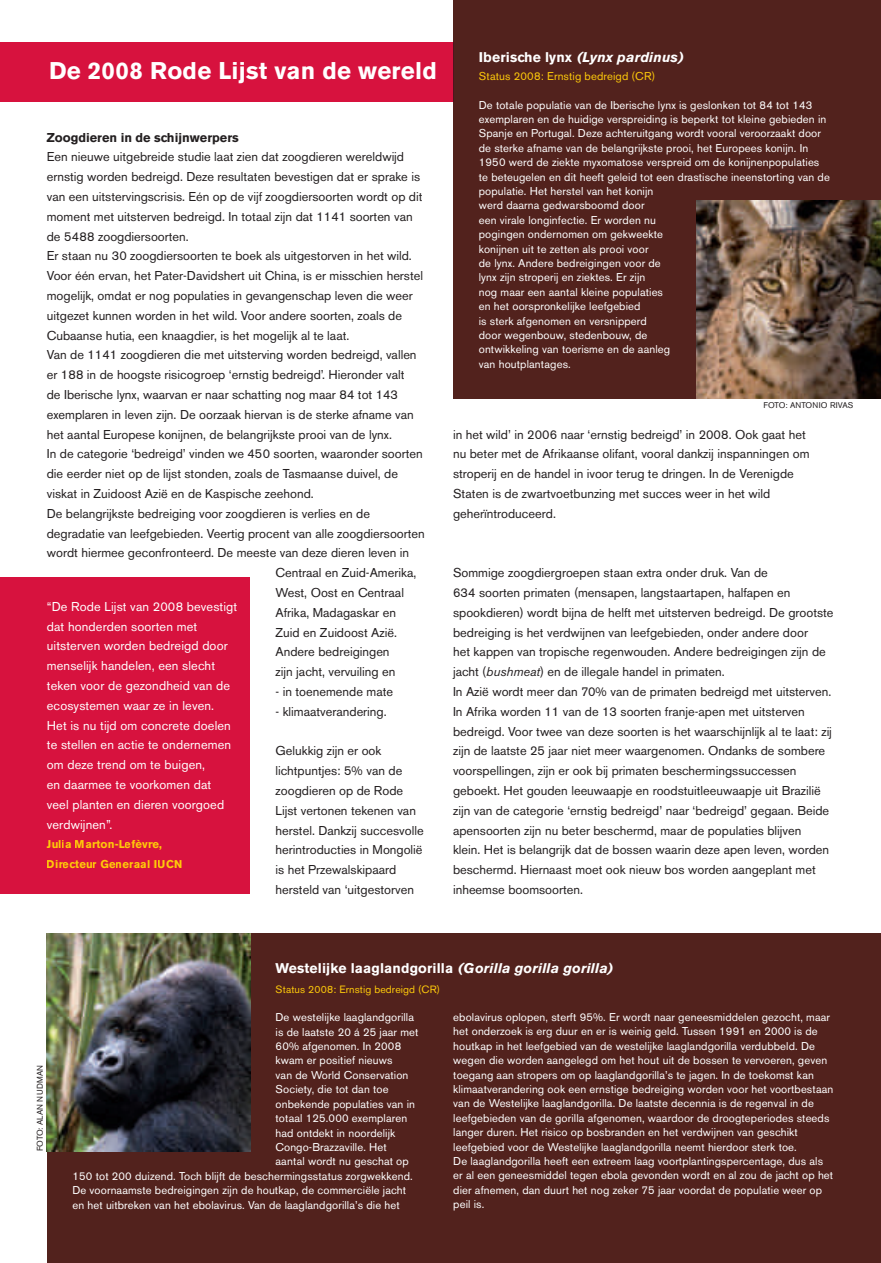
<style>
.page{position:relative;width:881px;height:1263px;background:#fff}
.page>*{position:absolute;margin:0;border:0;box-sizing:border-box;transform-origin:0 0}
.t1{font:700 24px "Akzidenz Grotesk BE";letter-spacing:.01em;color:#fff}
.t2{font:700 13.95px "Akzidenz Grotesk BE";letter-spacing:.01em;color:#fff}
.t3{font:italic 700 13.95px "Akzidenz Grotesk BE";letter-spacing:.01em;color:#fff}
.t4{font:12.75px/19.8px "Akzidenz Grotesk BE";color:#231f20}
.t5{font:12.75px/19.8px "Akzidenz Grotesk BE";letter-spacing:.01em;color:#fff}
.t6{font:700 12.75px "Akzidenz Grotesk BE";color:#231f20}
.t7{font:11.25px/14.4px "Akzidenz Grotesk BE";letter-spacing:.01em;color:#fff}
.t8{font:700 11.25px/19.8px "Akzidenz Grotesk BE";letter-spacing:.01em;color:#feca0a}
.t9{font:11.25px "Akzidenz Grotesk BE";letter-spacing:.01em;color:#feca0a}
.t10{font:10.5px "Akzidenz Grotesk BE";letter-spacing:.01em;color:#feca0a}
.t11{font:8.25px "Akzidenz Grotesk BE";letter-spacing:.01em;color:#231f20}
.s1{font-style:normal}
.s2{font-style:italic}
</style>
<div class="page">
<div style="left:0;top:43px;width:880px;height:59px;background:#d7123e"></div>
<div style="left:453px;top:0;width:427px;height:399px;background:#52221d"></div>
<img style="left:696px;top:201px;width:184px;height:198px">
<div style="left:47px;top:934px;width:833px;height:329px;background:#52221d"></div>
<div style="left:0;top:577px;width:250px;height:317px;background:#d7123e"></div>
<img style="left:47px;top:934px;width:203px;height:217px">
<hr style="left:453px;top:43px;width:1px;height:59px;background:#d7123e">
<h1 class="t1" style="left:49px;top:57px;width:389px">De 2008 Rode Lijst van de wereld</h1>
<p class="t6" style="left:47px;top:130px;width:193px">Zoogdieren in de schijnwerpers</p>
<p class="t4" style="left:47px;top:147px;width:358px">Een nieuwe uitgebreide studie laat zien dat zoogdieren wereldwijd</p>
<p class="t4" style="left:47px;top:167px;width:374px">ernstig worden bedreigd. Deze resultaten bevestigen dat er sprake is</p>
<p class="t4" style="left:47px;top:187px;width:377px">van een uitstervingscrisis. Eén op de vijf zoogdiersoorten wordt op dit</p>
<p class="t4" style="left:47px;top:206px;width:367px">moment met uitsterven bedreigd. In totaal zijn dat 1141 soorten van</p>
<p class="t4" style="left:47px;top:226px;width:143px">de 5488 zoogdiersoorten.</p>
<p class="t4" style="left:47px;top:246px;width:366px">Er staan nu 30 zoogdiersoorten te boek als uitgestorven in het wild.</p>
<p class="t4" style="left:47px;top:266px;width:377px">Voor één ervan, het Pater-Davidshert uit China, is er misschien herstel</p>
<p class="t4" style="left:47px;top:286px;width:367px">mogelijk, omdat er nog populaties in gevangenschap leven die weer</p>
<p class="t4" style="left:47px;top:305px;width:356px">uitgezet kunnen worden in het wild. Voor andere soorten, zoals de</p>
<p class="t4" style="left:47px;top:325px;width:304px">Cubaanse hutia, een knaagdier, is het mogelijk al te laat.</p>
<p class="t4" style="left:47px;top:345px;width:371px">Van de 1141 zoogdieren die met uitsterving worden bedreigd, vallen</p>
<p class="t4" style="left:47px;top:365px;width:359px">er 188 in de hoogste risicogroep ‘ernstig bedreigd’. Hieronder valt</p>
<p class="t4" style="left:47px;top:385px;width:352px">de Iberische lynx, waarvan er naar schatting nog maar 84 tot 143</p>
<p class="t4" style="left:47px;top:404px;width:368px">exemplaren in leven zijn. De oorzaak hiervan is de sterke afname van</p>
<p class="t4" style="left:47px;top:424px;width:346px">het aantal Europese konijnen, de belangrijkste prooi van de lynx.</p>
<p class="t4" style="left:47px;top:444px;width:377px">In de categorie ‘bedreigd’ vinden we 450 soorten, waaronder soorten</p>
<p class="t4" style="left:47px;top:464px;width:352px">die eerder niet op de lijst stonden, zoals de Tasmaanse duivel, de</p>
<p class="t4" style="left:47px;top:484px;width:268px">viskat in Zuidoost Azië en de Kaspische zeehond.</p>
<p class="t4" style="left:47px;top:503px;width:324px">De belangrijkste bedreiging voor zoogdieren is verlies en de</p>
<p class="t4" style="left:47px;top:523px;width:379px">degradatie van leefgebieden. Veertig procent van alle zoogdiersoorten</p>
<p class="t4" style="left:47px;top:543px;width:364px">wordt hiermee geconfronteerd. De meeste van deze dieren leven in</p>
<p class="t4" style="left:275px;top:563px;width:142px">Centraal en Zuid-Amerika,</p>
<p class="t4" style="left:275px;top:583px;width:130px">West, Oost en Centraal</p>
<p class="t4" style="left:275px;top:602px;width:122px">Afrika, Madagaskar en</p>
<p class="t4" style="left:275px;top:622px;width:123px">Zuid en Zuidoost Azië.</p>
<p class="t4" style="left:275px;top:642px;width:115px">Andere bedreigingen</p>
<p class="t4" style="left:275px;top:662px;width:121px">zijn jacht, vervuiling en</p>
<p class="t4" style="left:275px;top:682px;width:119px">- in toenemende mate</p>
<p class="t4" style="left:275px;top:701px;width:113px">- klimaatverandering.</p>
<p class="t4" style="left:275px;top:741px;width:149px">Gelukkig zijn er ook lichtpuntjes: 5% van de zoogdieren op de Rode<br>Lijst vertonen tekenen van herstel. Dankzij succesvolle herintroducties in Mongolië is het Przewalskipaard hersteld van ‘uitgestorven</p>
<p class="t5" style="left:47px;top:596px;width:192px">“De Rode Lijst van 2008 bevestigt dat honderden soorten met uitsterven worden bedreigd door menselijk handelen, een slecht teken voor de gezondheid van de ecosystemen waar ze in leven.<br>Het is nu tijd om concrete doelen te stellen en actie te ondernemen om deze trend om te buigen,<br>en daarmee te voorkomen dat<br>veel planten en dieren voorgoed verdwijnen”.</p>
<p class="t8" style="left:47px;top:835px;width:137px">Julia Marton-Lefèvre,<br>Directeur Generaal IUCN</p>
<p class="t3" style="left:478px;top:49px;width:207px"><span class="s1">Iberische lynx</span> (Lynx pardinus)</p>
<p class="t9" style="left:478px;top:69px;width:178px">Status 2008: Ernstig bedreigd (CR)</p>
<p class="t7" style="left:478px;top:97px;width:352px">De totale populatie van de Iberische lynx is geslonken tot 84 tot 143 exemplaren en de huidige verspreiding is beperkt tot kleine gebieden in Spanje en Portugal. Deze achteruitgang wordt vooral veroorzaakt door de sterke afname van de belangrijkste prooi, het Europees konijn. In 1950 werd de ziekte myxomatose verspreid om de konijnenpopulaties te beteugelen en dit heeft geleid tot een drastische ineenstorting van de populatie. Het herstel van het konijn<br>werd daarna gedwarsboomd door<br>een virale longinfectie. Er worden nu<br>pogingen ondernomen om gekweekte<br>konijnen uit te zetten als prooi voor<br>de lynx. Andere bedreigingen voor de<br>lynx zijn stroperij en ziektes. Er zijn<br>nog maar een aantal kleine populaties<br>en het oorspronkelijke leefgebied<br>is sterk afgenomen en versnipperd<br>door wegenbouw, stedenbouw, de<br>ontwikkeling van toerisme en de aanleg<br>van houtplantages.</p>
<p class="t11" style="left:763px;top:400px;width:91px">FOTO: ANTONIO RIVAS</p>
<p class="t4" style="left:453px;top:424px;width:358px">in het wild’ in 2006 naar ‘ernstig bedreigd’ in 2008. Ook gaat het nu beter met de Afrikaanse olifant, vooral dankzij inspanningen om stroperij en de handel in ivoor terug te dringen. In de Verenigde Staten is de zwartvoetbunzing met succes weer in het wild geherïntroduceerd.</p>
<p class="t4" style="left:453px;top:563px;width:382px">Sommige zoogdiergroepen staan extra onder druk. Van de<br>634 soorten primaten (mensapen, langstaartapen, halfapen en spookdieren) wordt bijna de helft met uitsterven bedreigd. De grootste bedreiging is het verdwijnen van leefgebieden, onder andere door<br>het kappen van tropische regenwouden. Andere bedreigingen zijn de jacht (<span class="s2">bushmeat</span>) en de illegale handel in primaten.<br>In Azië wordt meer dan 70% van de primaten bedreigd met uitsterven.<br>In Afrika worden 11 van de 13 soorten franje-apen met uitsterven bedreigd. Voor twee van deze soorten is het waarschijnlijk al te laat: zij zijn de laatste 25 jaar niet meer waargenomen. Ondanks de sombere voorspellingen, zijn er ook bij primaten beschermingssuccessen geboekt. Het gouden leeuwaapje en roodstuitleeuwaapje uit Brazilië zijn van de categorie ‘ernstig bedreigd’ naar ‘bedreigd’ gegaan. Beide apensoorten zijn nu beter beschermd, maar de populaties blijven<br>klein. Het is belangrijk dat de bossen waarin deze apen leven, worden beschermd. Hiernaast moet ook nieuw bos worden aangeplant met inheemse boomsoorten.</p>
<p class="t11" style="left:35px;top:1151px;width:88px;rotate:-90deg">FOTO: ALAN NUDMAN</p>
<p class="t2" style="left:275px;top:960px;width:340px">Westelijke laaglandgorilla <span class="s2">(Gorilla gorilla gorilla)</span></p>
<p class="t10" style="left:275px;top:983px;width:166px">Status 2008: Ernstig bedreigd (CR)</p>
<p class="t7" style="left:275px;top:1010px;width:140px">De westelijke laaglandgorilla</p>
<p class="t7" style="left:275px;top:1024px;width:144px">is de laatste 20 á 25 jaar met</p>
<p class="t7" style="left:275px;top:1039px;width:127px">60% afgenomen. In 2008</p>
<p class="t7" style="left:275px;top:1053px;width:118px">kwam er positief nieuws</p>
<p class="t7" style="left:275px;top:1068px;width:134px">van de World Conservation</p>
<p class="t7" style="left:275px;top:1082px;width:115px">Society, die tot dan toe</p>
<p class="t7" style="left:275px;top:1096px;width:141px">onbekende populaties van in</p>
<p class="t7" style="left:275px;top:1111px;width:133px">totaal 125.000 exemplaren</p>
<p class="t7" style="left:275px;top:1125px;width:121px">had ontdekt in noordelijk</p>
<p class="t7" style="left:275px;top:1140px;width:113px">Congo-Brazzaville. Het</p>
<p class="t7" style="left:275px;top:1154px;width:135px">aantal wordt nu geschat op</p>
<p class="t7" style="left:72px;top:1168px;width:342px">150 tot 200 duizend. Toch blijft de beschermingsstatus zorgwekkend.</p>
<p class="t7" style="left:72px;top:1183px;width:335px">De voornaamste bedreigingen zijn de houtkap, de commerciële jacht</p>
<p class="t7" style="left:72px;top:1197px;width:329px">en het uitbreken van het ebolavirus. Van de laaglandgorilla’s die het</p>
<p class="t7" style="left:453px;top:1010px;width:381px">ebolavirus oplopen, sterft 95%. Er wordt naar geneesmiddelen gezocht, maar het onderzoek is erg duur en er is weinig geld. Tussen 1991 en 2000 is de houtkap in het leefgebied van de westelijke laaglandgorilla verdubbeld. De wegen die worden aangelegd om het hout uit de bossen te vervoeren, geven toegang aan stropers om op laaglandgorilla’s te jagen. In de toekomst kan klimaatverandering ook een ernstige bedreiging worden voor het voortbestaan van de Westelijke laaglandgorilla. De laatste decennia is de regenval in de leefgebieden van de gorilla afgenomen, waardoor de droogteperiodes steeds langer duren. Het risico op bosbranden en het verdwijnen van geschikt leefgebied voor de Westelijke laaglandgorilla neemt hierdoor sterk toe.<br>De laaglandgorilla heeft een extreem laag voortplantingspercentage, dus als er al een geneesmiddel tegen ebola gevonden wordt en al zou de jacht op het dier afnemen, dan duurt het nog zeker 75 jaar voordat de populatie weer op peil is.</p>
</div>
